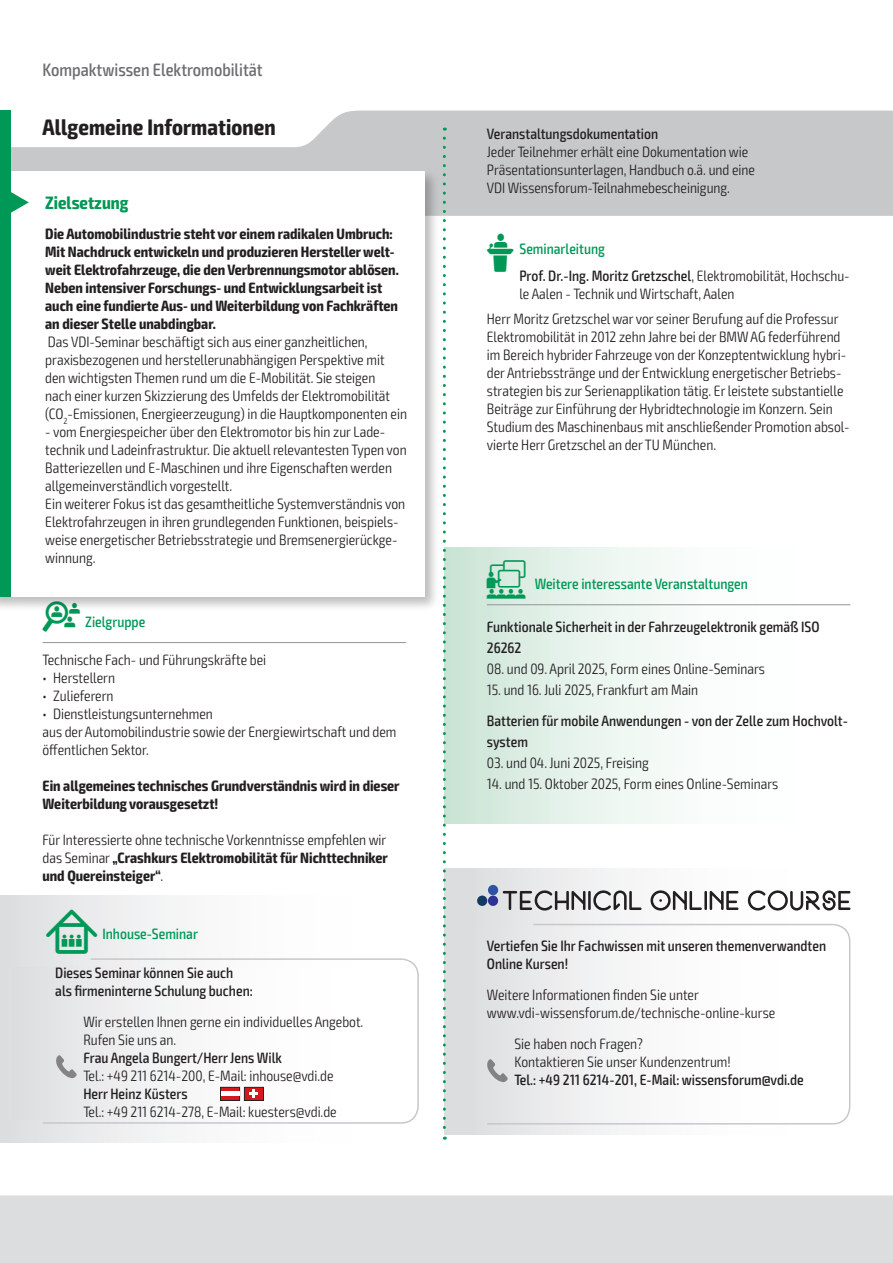
<style>
.page{position:relative;width:893px;height:1263px;background:#fff}
.page>*{position:absolute;margin:0;border:0;box-sizing:border-box;transform-origin:0 0}
.t1{font:700 condensed 22.5px "Exo 2";letter-spacing:.005em;color:#231f20}
.t2{font:500 condensed 18px "Exo 2";color:#6c6d70}
.t3{font:700 condensed 18px "Exo 2";color:#009856}
.t4{font:300 condensed 15px/18px "Exo 2";color:#231f20}
.t5{font:500 condensed 15px/21px "Exo 2";color:#231f20}
.t6{font:700 condensed 15px/18px "Exo 2";color:#231f20}
.t7{font:500 condensed 15px "Exo 2";color:#009856}
.s1{font-family:"VDI Iconset S4 A Regular";font-weight:400;font-stretch:normal}
.s2{font-weight:700}
.s3{font-family:"VDI Iconset S4 A Regular";font-weight:400;font-stretch:normal;font-size:15.45px}
.s4{font-family:"VDI Iconset S4 A Regular";font-weight:400;font-stretch:normal;color:#009856}
.s5{color:#009856}
.s6{font-weight:300}
.s7{font-family:"VDI Iconset S4 A Regular";font-weight:400;font-stretch:normal;font-size:19.5px}
</style>
<div class="page">
<div style="left:0;top:1195px;width:893px;height:68px;background:#dcdddf"></div>
<svg style="left:11px;top:111px;width:881px;height:105px;fill:#c7c8ca"></svg>
<hr style="left:892px;top:111px;width:1px;height:105px;background:#009856">
<div style="left:0;top:111px;width:11px;height:63px;background:#009856"></div>
<div style="left:444px;top:547px;width:406px;height:276px;background:linear-gradient(to right,#d2e8db,#fff)"></div>
<hr style="left:487px;top:604px;width:363px;height:1px;background:#939598">
<hr style="left:43px;top:642px;width:363px;height:1px;background:#939598">
<div style="left:0;top:168px;width:440px;height:444px;background:#231f20;opacity:.3"></div>
<div style="left:0;top:171px;width:424px;height:426px;background:#fff"></div>
<div style="left:0;top:171px;width:11px;height:426px;background:#009856"></div>
<svg style="left:11px;top:192px;width:18px;height:21px"></svg>
<div style="left:444px;top:869px;width:406px;height:265px;background:linear-gradient(to right,#dfe0e2,#fff)"></div>
<svg style="left:486px;top:923px;width:365px;height:202px"></svg>
<div style="left:444px;top:928px;width:394px;height:192px;background:linear-gradient(to right,#dfe0e2,#fff)"></div>
<svg style="left:487px;top:1059px;width:21px;height:23px"></svg>
<div style="left:488px;top:885px;width:10px;height:10px;background:#3052a3;border-radius:50%"></div>
<div style="left:477px;top:895px;width:10px;height:11px;background:#133a65;border-radius:50%"></div>
<div style="left:488px;top:895px;width:10px;height:11px;background:#2e3393;border-radius:50%"></div>
<svg style="left:503px;top:890px;width:138px;height:20px"></svg>
<svg style="left:650px;top:890px;width:88px;height:20px"></svg>
<svg style="left:748px;top:890px;width:102px;height:20px"></svg>
<div style="left:0;top:895px;width:419px;height:247px;background:linear-gradient(to right,#e2e3e5,#fff)"></div>
<svg style="left:42px;top:957px;width:377px;height:167px"></svg>
<div style="left:13px;top:967px;width:382px;height:152px;background:linear-gradient(to right,#e3e3e5,#fff)"></div>
<svg style="left:220px;top:1087px;width:44px;height:14px"></svg>
<hr style="left:221px;top:1092px;width:18px;height:4px;background:#fff">
<svg style="left:56px;top:1055px;width:21px;height:23px"></svg>
<svg style="left:443px;top:138px;width:3px;height:1002px"></svg>
<p class="t2" style="left:43px;top:59px;width:222px">Kompaktwissen Elektromobilität</p>
<h1 class="t1" style="left:43px;top:113px;width:235px">Allgemeine Informationen</h1>
<p class="t5" style="left:487px;top:124px;width:173px">Veranstaltungsdokumentation</p>
<p class="t4" style="left:487px;top:143px;width:270px">Jeder Teilnehmer erhält eine Dokumentation wie<br>Präsentationsunterlagen, Handbuch o.ä. und eine<br>VDI Wissensforum-Teilnahmebescheinigung.</p>
<p class="t3" style="left:45px;top:192px;width:85px">Zielsetzung</p>
<p class="t6" style="left:45px;top:225px;width:355px">Die Automobilindustrie steht vor einem radikalen Umbruch:<br>Mit Nachdruck entwickeln und produzieren Hersteller welt&shy;weit Elektrofahrzeuge, die den Verbrennungsmotor ablösen.<br>Neben intensiver Forschungs- und Entwicklungsarbeit ist auch eine fundierte Aus- und Weiterbildung von Fachkräften an dieser Stelle unabdingbar.</p>
<p class="t4" style="left:45px;top:333px;width:363px">Das VDI-Seminar beschäftigt sich aus einer ganzheitlichen, praxisbezogenen und herstellerunabhängigen Perspektive mit den wichtigsten Themen rund um die E-Mobilität. Sie steigen<br>nach einer kurzen Skizzierung des Umfelds der Elektromobilität (CO<sub>2</sub>-Emissionen, Energieerzeugung) in die Hauptkomponenten ein</p>
<p class="t4" style="left:45px;top:423px;width:363px">- vom Energiespeicher über den Elektromotor bis hin zur Lade&shy;technik und Ladeinfrastruktur. Die aktuell relevantesten Typen von Batteriezellen und E-Maschinen und ihre Eigenschaften werden allgemeinverständlich vorgestellt.<br>Ein weiterer Fokus ist das gesamtheitliche Systemverständnis von Elektrofahrzeugen in ihren grundlegenden Funktionen, beispiels&shy;weise energetischer Betriebsstrategie und Bremsenergierückge&shy;winnung.</p>
<p class="t7" style="left:43px;top:613px;width:104px"><span class="s1">Z</span> Zielgruppe</p>
<p class="t4" style="left:43px;top:651px;width:225px">Technische Fach- und Führungskräfte bei</p>
<p class="t4" style="left:43px;top:669px;width:74px">• Herstellern</p>
<p class="t4" style="left:43px;top:687px;width:73px">• Zulieferern</p>
<p class="t4" style="left:43px;top:705px;width:355px">• Dienstleistungsunternehmen<br>aus der Automobilindustrie sowie der Energiewirtschaft und dem öffentlichen Sektor.</p>
<p class="t6" style="left:43px;top:777px;width:359px">Ein allgemeines technisches Grundverständnis wird in dieser<br>Weiterbildung vorausgesetzt!</p>
<p class="t4" style="left:43px;top:831px;width:347px;text-align:justify">Für Interessierte ohne technische Vorkenntnisse empfehlen wir das Seminar <span class="s2">„Crashkurs Elektromobilität für Nichttechniker und Quereinsteiger“</span>.</p>
<p class="t7" style="left:46px;top:924px;width:153px"><span class="s3">I</span> Inhouse-Seminar</p>
<p class="t5" style="left:55px;top:964px;width:199px;line-height:18px">Dieses Seminar können Sie auch als firmeninterne Schulung buchen:</p>
<p class="t4" style="left:83px;top:1013px;width:282px">Wir erstellen Ihnen gerne ein individuelles Angebot.<br>Rufen Sie uns an.</p>
<p class="t5" style="left:83px;top:1047px;width:200px">Frau Angela Bungert/Herr Jens Wilk</p>
<p class="t4" style="left:83px;top:1067px;width:252px">Tel.: +49 211 6214-200, E-Mail: inhouse@vdi.de</p>
<p class="t5" style="left:83px;top:1083px;width:106px">Herr Heinz Küsters</p>
<p class="t4" style="left:83px;top:1103px;width:255px">Tel.: +49 211 6214-278, E-Mail: kuesters@vdi.de</p>
<p class="t5" style="left:519px;top:236px;width:332px;line-height:26.2px;text-indent:-33px"><span class="s4">L</span> <span class="s5">Seminarleitung<br></span>Prof. Dr.-Ing. Moritz Gretzschel<span class="s6">, Elektromobilität, Hochschu-</span></p>
<p class="t4" style="left:519px;top:285px;width:217px">le Aalen - Technik und Wirtschaft, Aalen</p>
<p class="t4" style="left:487px;top:310px;width:364px">Herr Moritz Gretzschel war vor seiner Berufung auf die Professur Elektromobilität in 2012 zehn Jahre bei der BMW AG federführend im Bereich hybrider Fahrzeuge von der Konzeptentwicklung hybri&shy;der Antriebsstränge und der Entwicklung energetischer Betriebs&shy;strategien bis zur Serienapplikation tätig. Er leistete substantielle Beiträge zur Einführung der Hybridtechnologie im Konzern. Sein Studium des Maschinenbaus mit anschließender Promotion absol&shy;vierte Herr Gretzschel an der TU München.</p>
<p class="t7" style="left:487px;top:575px;width:263px"><span class="s7">W</span> Weitere interessante Veranstaltungen</p>
<p class="t5" style="left:487px;top:616px;width:334px">Funktionale Sicherheit in der Fahrzeugelektronik gemäß ISO<br>26262</p>
<p class="t4" style="left:487px;top:660px;width:280px">08. und 09. April 2025, Form eines Online-Seminars</p>
<p class="t4" style="left:487px;top:681px;width:213px">15. und 16. Juli 2025, Frankfurt am Main</p>
<p class="t5" style="left:487px;top:711px;width:363px">Batterien für mobile Anwendungen - von der Zelle zum Hochvolt&shy;system</p>
<p class="t4" style="left:487px;top:754px;width:163px">03. und 04. Juni 2025, Freising</p>
<p class="t4" style="left:487px;top:775px;width:293px">14. und 15. Oktober 2025, Form eines Online-Seminars</p>
<p class="t5" style="left:487px;top:937px;width:341px;line-height:18px">Vertiefen Sie Ihr Fachwissen mit unseren themenverwandten<br>Online Kursen!</p>
<p class="t4" style="left:487px;top:986px;width:290px">Weitere Informationen finden Sie unter www.vdi-wissensforum.de/technische-online-kurse</p>
<p class="t4" style="left:514px;top:1035px;width:218px">Sie haben noch Fragen?<br>Kontaktieren Sie unser Kundenzentrum!</p>
<p class="t5" style="left:514px;top:1069px;width:291px">Tel.: +49 211 6214-201, E-Mail: wissensforum@vdi.de</p>
</div>
